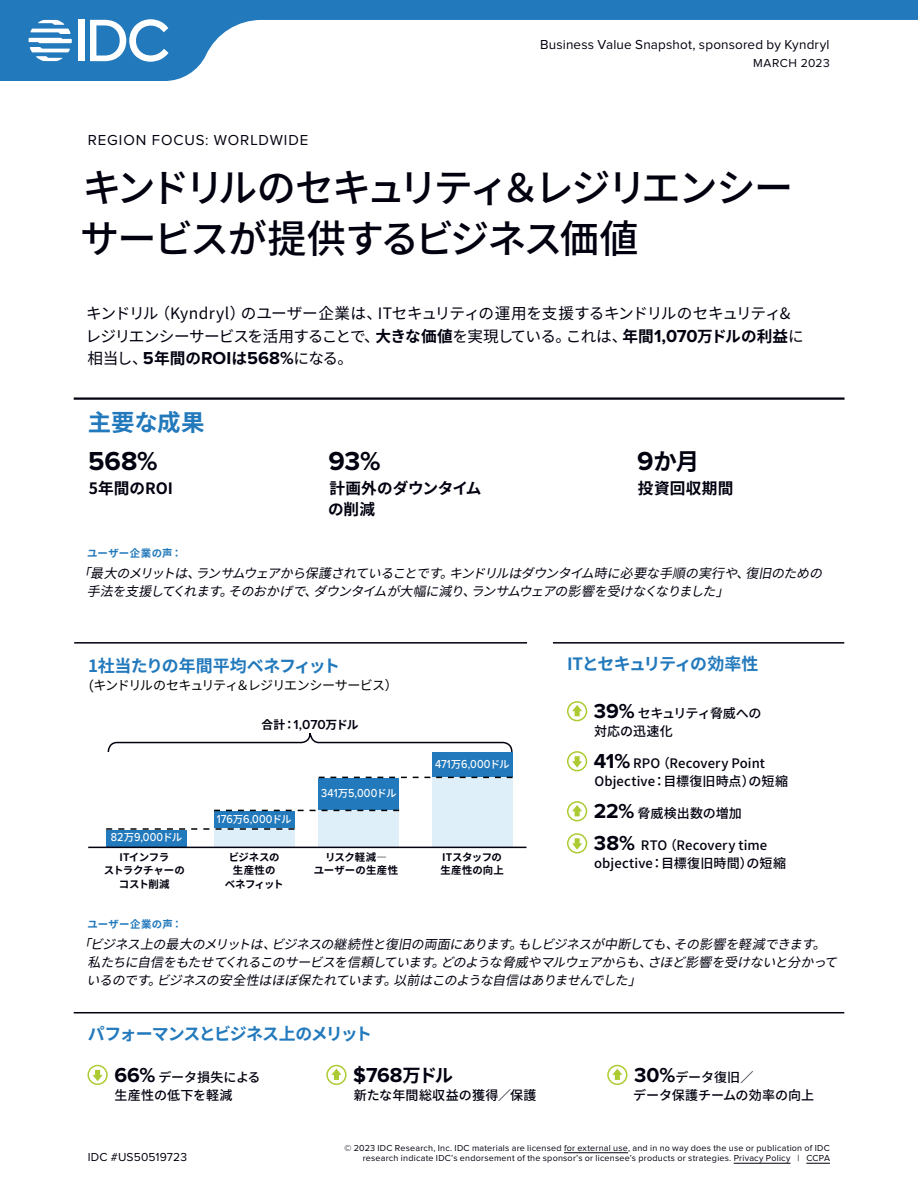
<style>
.page{position:relative;width:918px;height:1188px;background:#fff}
.page>*{position:absolute;margin:0;border:0;box-sizing:border-box;transform-origin:0 0}
.t1{font:500 39.15px/51px "Noto Sans CJ Kjp";letter-spacing:-.07em;color:#01010f}
.t2{font:700 27px "Proxima Nova";color:#01010f}
.t3{font:700 23.55px "Noto Sans CJ Kjp";letter-spacing:-.005em;color:#2279bc}
.t4{font:700 23.55px "Noto Sans CJ Kjp";color:#01010f}
.t5{font:700 21px "Proxima Nova";color:#01010f}
.t6{font:700 16.95px "Noto Sans CJ Kjp";letter-spacing:-.08em;color:#2279bc}
.t7{font:700 16.95px "Noto Sans CJ Kjp";letter-spacing:-.03em;color:#2279bc}
.t8{font:700 16.95px "Noto Sans CJ Kjp";letter-spacing:-.06em;color:#2279bc}
.t9{font:15.6px/22.5px "Noto Sans CJ Kjp";letter-spacing:-.05em;color:#01010f}
.t10{font:700 15.6px/21px "Noto Sans CJ Kjp";letter-spacing:.005em;color:#01010f}
.t11{font:15px "Proxima Nova";letter-spacing:.06em;color:#01010f}
.t12{font:13.5px "Proxima Nova";letter-spacing:.01em;color:#01010f}
.t13{font:italic 13.05px/18px "Noto Sans CJ Kjp";color:#01010f}
.t14{font:500 13.05px/18px "Noto Sans CJ Kjp";letter-spacing:.005em;color:#01010f}
.t15{font:13.05px "Noto Sans CJ Kjp";letter-spacing:-.055em;color:#000}
.t16{font:500 13.05px/18px "Noto Sans CJ Kjp";letter-spacing:-.02em;color:#01010f}
.t17{font:500 12px "Proxima Nova";letter-spacing:.015em;color:#fff;scale:.9 1}
.t18{font:12px "Proxima Nova";letter-spacing:.02em;color:#01010f}
.t19{font:12px "Proxima Nova";letter-spacing:.04em;color:#01010f}
.t20{font:700 11.7px "Noto Sans CJ Kjp";color:#01010f}
.t21{font:700 10.5px/13.5px "Noto Sans CJ Kjp";letter-spacing:-.02em;color:#01010f;text-align:center}
.t22{font:700 10.5px "Noto Sans CJ Kjp";letter-spacing:.04em;color:#2279bc}
.t23{font:700 10.5px/13.5px "Noto Sans CJ Kjp";letter-spacing:.015em;color:#01010f;text-align:center}
.t24{font:700 10.5px/13.5px "Noto Sans CJ Kjp";color:#01010f}
.t25{font:9px "Proxima Nova";letter-spacing:.025em;color:#01010f}
.s1{font-weight:700}
.s2{font-family:"Proxima Nova";font-weight:700;font-size:18px}
.s3{font-family:"Proxima Nova";font-size:27px}
.s4{font-family:"Noto Sans CJ Kjp";font-size:10.5px}
.s5{font-family:"Proxima Nova";font-weight:600;font-size:13.5px}
.s6{font-family:"Proxima Nova";font-weight:700;font-size:21px}
.s7{font-family:"Noto Sans CJ Kjp";font-size:18.3px}
</style>
<div class="page">
<hr style="left:564px;top:1152px;width:64px;height:1px;background:#01010f">
<hr style="left:734px;top:1163px;width:56px;height:1px;background:#01010f">
<svg style="left:806px;top:1163px;width:24px;height:1px"></svg>
<svg style="left:0;top:0;width:918px;height:81px"></svg>
<div style="left:78px;top:20px;width:7px;height:41px;background:#fff"></div>
<svg style="left:90px;top:19px;width:79px;height:43px"></svg>
<svg style="left:29px;top:20px;width:43px;height:41px"></svg>
<hr style="left:74px;top:1012px;width:770px;height:1px;background:#01010f">
<svg style="left:93px;top:1070px;width:10px;height:11px"></svg>
<div style="left:87px;top:1065px;width:21px;height:20px;border:2px solid #accb32;border-radius:50%"></div>
<svg style="left:331px;top:1069px;width:11px;height:11px"></svg>
<div style="left:326px;top:1065px;width:21px;height:20px;border:2px solid #accb32;border-radius:50%"></div>
<svg style="left:612px;top:1069px;width:10px;height:11px"></svg>
<div style="left:607px;top:1065px;width:20px;height:20px;border:2px solid #accb32;border-radius:50%"></div>
<hr style="left:553px;top:642px;width:291px;height:2px;background:#01010f">
<svg style="left:572px;top:705px;width:10px;height:11px"></svg>
<div style="left:567px;top:701px;width:20px;height:20px;border:2px solid #accb32;border-radius:50%"></div>
<svg style="left:572px;top:756px;width:10px;height:12px"></svg>
<div style="left:567px;top:751px;width:20px;height:20px;border:2px solid #accb32;border-radius:50%"></div>
<svg style="left:572px;top:805px;width:10px;height:11px"></svg>
<div style="left:567px;top:801px;width:20px;height:20px;border:2px solid #accb32;border-radius:50%"></div>
<svg style="left:572px;top:838px;width:10px;height:12px"></svg>
<div style="left:567px;top:833px;width:20px;height:20px;border:2px solid #accb32;border-radius:50%"></div>
<hr style="left:74px;top:397px;width:771px;height:3px;background:#01010f">
<hr style="left:74px;top:642px;width:453px;height:2px;background:#01010f">
<div style="left:319px;top:810px;width:80px;height:37px;background:#dfeffa"></div>
<div style="left:432px;top:777px;width:81px;height:70px;background:#dfeffa"></div>
<div style="left:432px;top:752px;width:81px;height:25px;background:#2279bc"></div>
<div style="left:319px;top:778px;width:80px;height:32px;background:#2279bc"></div>
<div style="left:214px;top:811px;width:81px;height:17px;background:#2279bc"></div>
<div style="left:106px;top:830px;width:81px;height:17px;background:#2279bc"></div>
<div style="left:214px;top:828px;width:81px;height:19px;background:#dfeffa"></div>
<svg style="left:106px;top:828px;width:189px;height:2px"></svg>
<svg style="left:214px;top:810px;width:185px;height:1px"></svg>
<svg style="left:319px;top:777px;width:194px;height:1px"></svg>
<svg style="left:107px;top:733px;width:406px;height:19px"></svg>
<hr style="left:88px;top:847px;width:438px;height:1px;background:#01010f">
<p class="t11" style="left:88px;top:133px;width:222px">REGION FOCUS: WORLDWIDE</p>
<p class="t12" style="left:540px;top:39px;width:291px">Business Value Snapshot, sponsored by Kyndryl</p>
<p class="t19" style="left:753px;top:58px;width:78px">MARCH 2023</p>
<h1 class="t1" style="left:80px;top:163px;width:714px">キンドリルのセキュリティ＆レジリエンシーサービスが提供するビジネス価値</h1>
<p class="t9" style="left:86px;top:303px;width:720px">キンドリル（Kyndryl）のユーザー企業は、ITセキュリティの運用を支援するキンドリルのセキュリティ&amp;レジリエンシーサービスを活用することで、<span class="s1">大きな価値</span>を実現している。これは、<span class="s1">年間</span><span class="s2">1,070</span><span class="s1">万ドルの利益</span>に相当し、<span class="s2">5</span><span class="s1">年間の</span><span class="s2">ROI</span><span class="s1">は</span><span class="s2">568%</span>になる。</p>
<h3 class="t3" style="left:88px;top:409px;width:118px">主要な成果</h3>
<h2 class="t2" style="left:88px;top:445px;width:71px">568%</h2>
<p class="t10" style="left:89px;top:478px;width:86px">5年間のROI</p>
<h2 class="t2" style="left:329px;top:445px;width:54px">93%</h2>
<p class="t10" style="left:328px;top:478px;width:155px">計画外のダウンタイムの削減</p>
<h3 class="t4" style="left:637px;top:448px;width:64px"><span class="s3">9</span>か月</h3>
<p class="t10" style="left:638px;top:478px;width:97px">投資回収期間</p>
<p class="t22" style="left:87px;top:547px;width:96px">ユーザー企業の声：</p>
<p class="t13" style="left:87px;top:565px;width:744px;text-indent:-9px">「最大のメリットは、ランサムウェアから保護されていることです。キンドリルはダウンタイム時に必要な手順の実行や、復旧のための手法を支援してくれます。そのおかげで、ダウンタイムが大幅に減り、ランサムウェアの影響を受けなくなりました」</p>
<p class="t7" style="left:88px;top:656px;width:253px">1社当たりの年間平均ベネフィット</p>
<p class="t15" style="left:88px;top:678px;width:311px">(キンドリルのセキュリティ＆レジリエンシーサービス）</p>
<p class="t17" style="left:111px;top:830px;width:81px">82<span class="s4">万</span>9,000<span class="s4">ドル</span></p>
<p class="t20" style="left:261px;top:718px;width:99px">合計：<span class="s5">1,070</span>万ドル</p>
<p class="t17" style="left:217px;top:812px;width:85px">176<span class="s4">万</span>6,000<span class="s4">ドル</span></p>
<p class="t17" style="left:321px;top:786px;width:85px">341<span class="s4">万</span>5,000<span class="s4">ドル</span></p>
<p class="t17" style="left:435px;top:756px;width:84px">471<span class="s4">万</span>6,000<span class="s4">ドル</span></p>
<p class="t21" style="left:104px;top:850px;width:83px">ITインフラ<br>ストラクチャーのコスト削減</p>
<p class="t21" style="left:225px;top:850px;width:60px">ビジネスの生産性の<br>ベネフィット</p>
<p class="t23" style="left:314px;top:850px;width:86px">リスク軽減―<br>ユーザーの生産性</p>
<p class="t24" style="left:440px;top:850px;width:65px">ITスタッフの生産性の向上</p>
<p class="t8" style="left:567px;top:654px;width:193px">ITとセキュリティの効率性</p>
<p class="t16" style="left:594px;top:705px;width:169px"><span class="s6">39%</span> セキュリティ脅威への対応の迅速化</p>
<p class="t14" style="left:594px;top:755px;width:196px"><span class="s6">41%</span> RPO（Recovery Point<br>Objective：目標復旧時点）の短縮</p>
<p class="t14" style="left:594px;top:805px;width:150px"><span class="s6">22%</span> 脅威検出数の増加</p>
<p class="t14" style="left:594px;top:837px;width:194px"><span class="s6">38%</span> RTO（Recovery time objective：目標復旧時間）の短縮</p>
<p class="t22" style="left:87px;top:918px;width:96px">ユーザー企業の声：</p>
<p class="t13" style="left:87px;top:935px;width:759px;text-indent:-8px">「ビジネス上の最大のメリットは、ビジネスの継続性と復旧の両面にあります。もしビジネスが中断しても、その影響を軽減できます。私たちに自信をもたせてくれるこのサービスを信頼しています。どのような脅威やマルウェアからも、さほど影響を受けないと分かっているのです。ビジネスの安全性はほぼ保たれています。以前はこのような自信はありませんでした」</p>
<p class="t6" style="left:88px;top:1024px;width:286px">パフォーマンスとビジネス上のメリット</p>
<p class="t14" style="left:114px;top:1069px;width:148px"><span class="s6">66%</span> データ損失による生産性の低下を軽減</p>
<h3 class="t5" style="left:353px;top:1063px;width:101px">$768<span class="s7">万ドル</span></h3>
<p class="t14" style="left:633px;top:1069px;width:182px"><span class="s6">30%</span>データ復旧／<br>データ保護チームの効率の向上</p>
<p class="t14" style="left:354px;top:1087px;width:184px">新たな年間総収益の獲得／保護</p>
<p class="t25" style="left:344px;top:1143px;width:487px">© 2023 IDC Research, Inc. IDC materials are licensed for external use, and in no way does the use or publication of IDC</p>
<p class="t18" style="left:88px;top:1152px;width:101px">IDC #US50519723</p>
<p class="t25" style="left:363px;top:1154px;width:469px">research indicate IDC’s endorsement of the sponsor’s or licensee’s products or strategies. Privacy Policy | CCPA</p>
</div>
